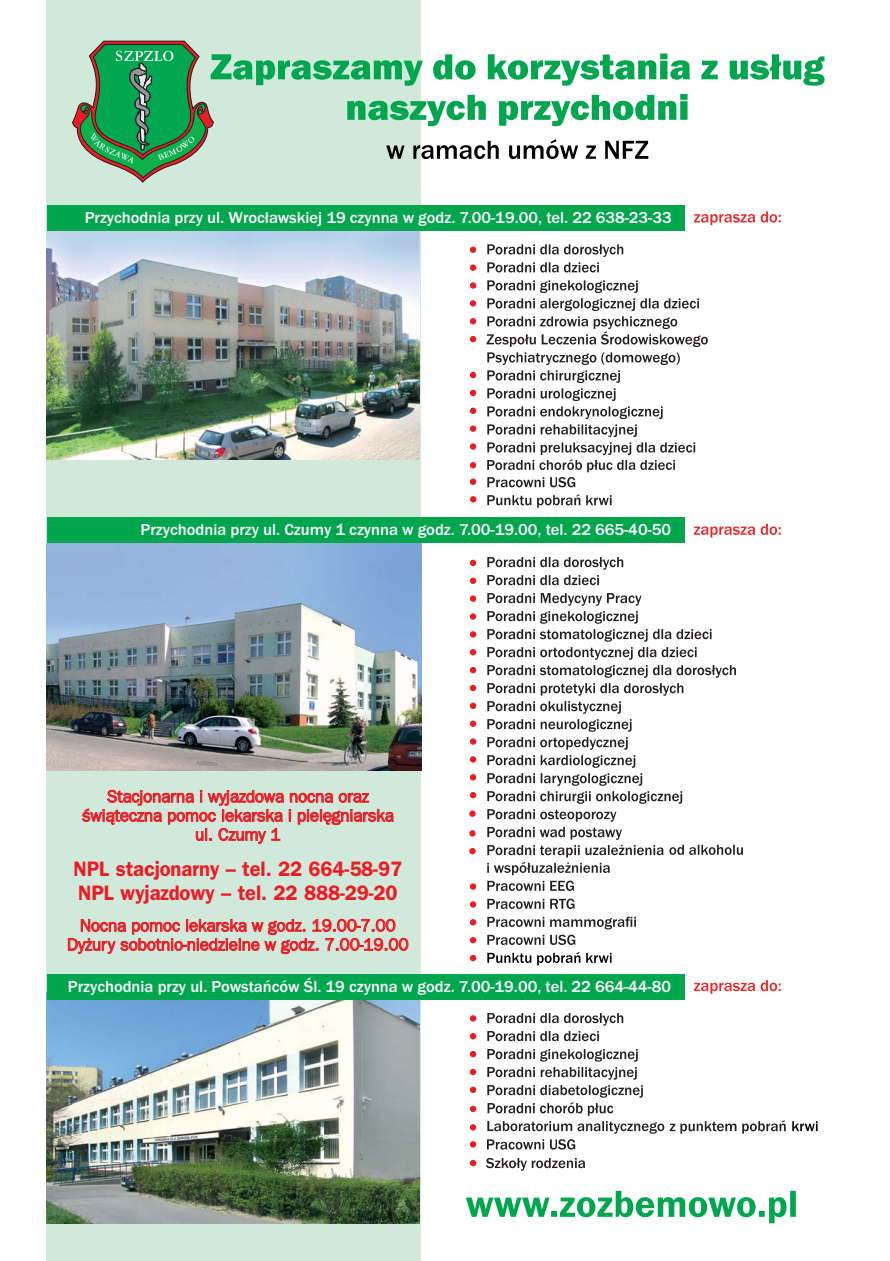
<style>
.page{position:relative;width:890px;height:1261px;background:#fff}
.page>*{position:absolute;margin:0;border:0;box-sizing:border-box;transform-origin:0 0}
.t1{font:700 21px/23.5px "Frankfurt Gothic";letter-spacing:-.005em;color:#ed1c24;scale:.96 1}
.t2{font:17.25px/19px "Frankfurt Gothic";letter-spacing:-.005em;color:#ed1c24;text-align:center}
.t3{font:500 16.5px "Franklin Gothic Itc TEE";color:#fff}
</style>
<div class="page">
<div style="left:47px;top:0;width:374px;height:1260px;background:#d0e9db"></div>
<div style="left:47px;top:517px;width:638px;height:26px;background:#00a64e"></div>
<div style="left:470px;top:559px;width:6px;height:7px;background:#ed1c24;border-radius:50%"></div>
<div style="left:470px;top:577px;width:6px;height:7px;background:#ed1c24;border-radius:50%"></div>
<div style="left:470px;top:595px;width:6px;height:7px;background:#ed1c24;border-radius:50%"></div>
<svg style="left:470px;top:613px;width:6px;height:6px"></svg>
<svg style="left:470px;top:631px;width:6px;height:6px"></svg>
<svg style="left:470px;top:649px;width:6px;height:6px"></svg>
<svg style="left:470px;top:667px;width:6px;height:6px"></svg>
<svg style="left:470px;top:685px;width:6px;height:6px"></svg>
<div style="left:470px;top:702px;width:6px;height:7px;background:#ed1c24;border-radius:50%"></div>
<div style="left:470px;top:720px;width:6px;height:7px;background:#ed1c24;border-radius:50%"></div>
<svg style="left:470px;top:738px;width:6px;height:6px"></svg>
<svg style="left:470px;top:756px;width:6px;height:6px"></svg>
<svg style="left:470px;top:774px;width:6px;height:6px"></svg>
<svg style="left:470px;top:792px;width:6px;height:6px"></svg>
<svg style="left:469px;top:810px;width:7px;height:7px"></svg>
<div style="left:469px;top:830px;width:7px;height:6px;background:#ed1c24;border-radius:50%"></div>
<div style="left:469px;top:848px;width:7px;height:6px;background:#ed1c24;border-radius:50%"></div>
<svg style="left:470px;top:883px;width:6px;height:6px"></svg>
<svg style="left:470px;top:901px;width:6px;height:6px"></svg>
<svg style="left:470px;top:919px;width:6px;height:6px"></svg>
<svg style="left:470px;top:937px;width:6px;height:6px"></svg>
<div style="left:470px;top:954px;width:6px;height:7px;background:#ed1c24;border-radius:50%"></div>
<svg style="left:470px;top:1015px;width:6px;height:6px"></svg>
<svg style="left:470px;top:1033px;width:6px;height:6px"></svg>
<div style="left:470px;top:1050px;width:6px;height:7px;background:#ed1c24;border-radius:50%"></div>
<div style="left:470px;top:1068px;width:6px;height:7px;background:#ed1c24;border-radius:50%"></div>
<div style="left:470px;top:1086px;width:6px;height:7px;background:#ed1c24;border-radius:50%"></div>
<div style="left:470px;top:1105px;width:6px;height:7px;background:#ed1c24;border-radius:50%"></div>
<svg style="left:470px;top:1124px;width:6px;height:6px"></svg>
<svg style="left:470px;top:1141px;width:6px;height:6px"></svg>
<div style="left:470px;top:1159px;width:6px;height:7px;background:#ed1c24;border-radius:50%"></div>
<svg style="left:694px;top:980px;width:87px;height:13px"></svg>
<svg style="left:694px;top:524px;width:87px;height:13px"></svg>
<svg style="left:694px;top:211px;width:87px;height:14px"></svg>
<svg style="left:466px;top:1190px;width:330px;height:33px"></svg>
<svg style="left:586px;top:952px;width:26px;height:10px"></svg>
<svg style="left:487px;top:952px;width:93px;height:13px"></svg>
<svg style="left:487px;top:557px;width:136px;height:12px"></svg>
<svg style="left:487px;top:575px;width:112px;height:10px"></svg>
<svg style="left:487px;top:593px;width:154px;height:12px"></svg>
<svg style="left:487px;top:611px;width:151px;height:12px"></svg>
<svg style="left:487px;top:629px;width:225px;height:12px"></svg>
<svg style="left:487px;top:647px;width:210px;height:12px"></svg>
<svg style="left:487px;top:665px;width:249px;height:12px"></svg>
<svg style="left:487px;top:683px;width:196px;height:12px"></svg>
<svg style="left:487px;top:701px;width:134px;height:12px"></svg>
<svg style="left:487px;top:719px;width:145px;height:12px"></svg>
<svg style="left:487px;top:737px;width:141px;height:12px"></svg>
<svg style="left:487px;top:755px;width:148px;height:12px"></svg>
<svg style="left:487px;top:773px;width:155px;height:12px"></svg>
<svg style="left:487px;top:791px;width:195px;height:12px"></svg>
<svg style="left:487px;top:809px;width:129px;height:12px"></svg>
<svg style="left:669px;top:844px;width:74px;height:11px"></svg>
<svg style="left:487px;top:898px;width:87px;height:11px"></svg>
<svg style="left:487px;top:916px;width:149px;height:29px"></svg>
<svg style="left:487px;top:827px;width:176px;height:64px"></svg>
<img style="left:47px;top:543px;width:374px;height:227px">
<img style="left:47px;top:230px;width:373px;height:230px">
<img style="left:47px;top:999px;width:372px;height:224px">
<div style="left:47px;top:205px;width:638px;height:25px;background:#00a64e"></div>
<svg style="left:72px;top:40px;width:753px;height:143px"></svg>
<svg style="left:487px;top:1139px;width:88px;height:10px"></svg>
<svg style="left:486px;top:1157px;width:99px;height:13px"></svg>
<svg style="left:792px;top:1121px;width:26px;height:10px"></svg>
<svg style="left:487px;top:1013px;width:136px;height:12px"></svg>
<svg style="left:487px;top:1031px;width:112px;height:10px"></svg>
<svg style="left:487px;top:1049px;width:151px;height:12px"></svg>
<svg style="left:487px;top:1067px;width:150px;height:12px"></svg>
<svg style="left:487px;top:1121px;width:177px;height:12px"></svg>
<svg style="left:487px;top:1085px;width:156px;height:30px"></svg>
<svg style="left:670px;top:1120px;width:116px;height:13px"></svg>
<div style="left:470px;top:246px;width:6px;height:7px;background:#ed1c24;border-radius:50%"></div>
<div style="left:470px;top:264px;width:6px;height:7px;background:#ed1c24;border-radius:50%"></div>
<div style="left:470px;top:282px;width:6px;height:7px;background:#ed1c24;border-radius:50%"></div>
<svg style="left:470px;top:300px;width:6px;height:6px"></svg>
<svg style="left:470px;top:318px;width:6px;height:6px"></svg>
<svg style="left:470px;top:336px;width:6px;height:6px"></svg>
<svg style="left:470px;top:372px;width:6px;height:6px"></svg>
<svg style="left:470px;top:390px;width:6px;height:6px"></svg>
<div style="left:470px;top:407px;width:6px;height:7px;background:#ed1c24;border-radius:50%"></div>
<div style="left:470px;top:425px;width:6px;height:7px;background:#ed1c24;border-radius:50%"></div>
<div style="left:470px;top:443px;width:6px;height:7px;background:#ed1c24;border-radius:50%"></div>
<svg style="left:470px;top:462px;width:6px;height:6px"></svg>
<div style="left:470px;top:478px;width:6px;height:7px;background:#ed1c24;border-radius:50%"></div>
<svg style="left:470px;top:496px;width:6px;height:6px"></svg>
<svg style="left:487px;top:244px;width:136px;height:28px"></svg>
<svg style="left:487px;top:494px;width:125px;height:13px"></svg>
<svg style="left:487px;top:280px;width:221px;height:207px"></svg>
<div style="left:47px;top:974px;width:638px;height:25px;background:#00a64e"></div>
<p class="t3" style="left:85px;top:212px;width:589px">Przychodnia przy ul. Wrocławskiej 19 czynna w godz. 7.00-19.00, tel. 22 638-23-33</p>
<p class="t3" style="left:141px;top:524px;width:532px">Przychodnia przy ul. Czumy 1 czynna w godz. 7.00-19.00, tel. 22 665-40-50</p>
<p class="t2" style="left:82px;top:788px;width:313px">Stacjonarna i wyjazdowa nocna oraz świąteczna pomoc lekarska i pielęgniarska ul. Czumy 1</p>
<p class="t1" style="left:74px;top:857px;width:344px">NPL stacjonarny – tel. 22 664-58-97<br>NPL wyjazdowy – tel. 22 888-29-20</p>
<p class="t2" style="left:67px;top:917px;width:343px">Nocna pomoc lekarska w godz. 19.00-7.00<br>Dyżury sobotnio-niedzielne w godz. 7.00-19.00</p>
<p class="t3" style="left:68px;top:981px;width:605px">Przychodnia przy ul. Powstańców Śl. 19 czynna w godz. 7.00-19.00, tel. 22 664-44-80</p>
</div>
